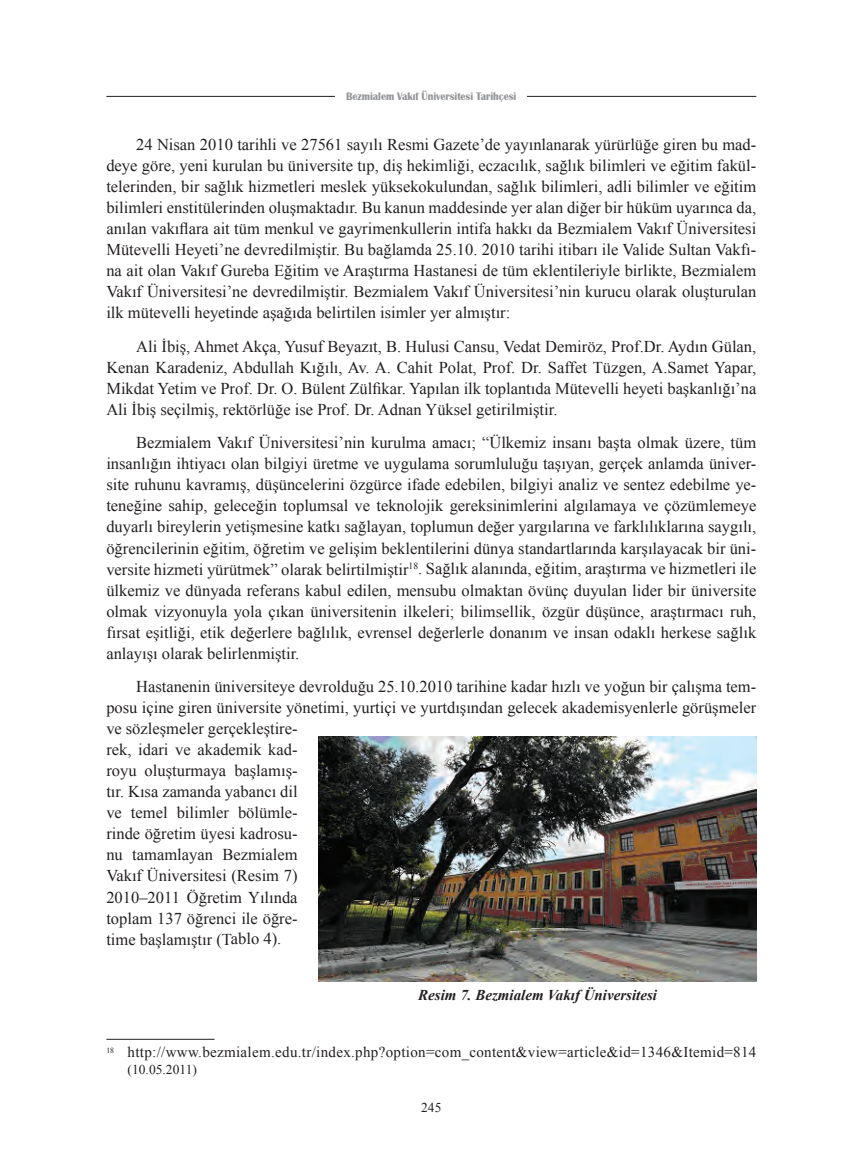
<style>
.page{position:relative;width:851px;height:1170px;background:#fff}
.page>*{position:absolute;margin:0;border:0;box-sizing:border-box;transform-origin:0 0}
.t1{font:16.5px/21px "Times New Roman";color:#231f20;text-align:justify}
.t2{font:15px "Times New Roman";letter-spacing:.02em;color:#231f20}
.t3{font:italic 700 15px "Times New Roman";color:#231f20}
.t4{font:13.5px "Times New Roman";color:#231f20}
.t5{font:700 11.1px "Britannic T";color:#939598;scale:.9 1}
</style>
<div class="page">
<hr style="left:106px;top:96px;width:650px;height:1px;background:#231f20">
<div style="left:335px;top:91px;width:192px;height:10px;background:#fff"></div>
<hr style="left:106px;top:1038px;width:108px;height:1px;background:#231f20">
<img style="left:319px;top:736px;width:437px;height:245px">
<p class="t5" style="left:346px;top:89px;width:191px">Bezmialem Vakıf Üniversitesi Tarihçesi</p>
<p class="t1" style="left:106px;top:134px;width:651px;text-indent:30px">24 Nisan 2010 tarihli ve 27561 sayılı Resmi Gazete’de yayınlanarak yürürlüğe giren bu mad&shy;deye göre, yeni kurulan bu üniversite tıp, diş hekimliği, eczacılık, sağlık bilimleri ve eğitim fakül&shy;telerinden, bir sağlık hizmetleri meslek yüksekokulundan, sağlık bilimleri, adli bilimler ve eğitim bilimleri enstitülerinden oluşmaktadır. Bu kanun maddesinde yer alan diğer bir hüküm uyarınca da, anılan vakıflara ait tüm menkul ve gayrimenkullerin intifa hakkı da Bezmialem Vakıf Üniversitesi Mütevelli Heyeti’ne devredilmiştir. Bu bağlamda 25.10. 2010 tarihi itibarı ile Valide Sultan Vakfı&shy;na ait olan Vakıf Gureba Eğitim ve Araştırma Hastanesi de tüm eklentileriyle birlikte, Bezmialem Vakıf Üniversitesi’ne devredilmiştir. Bezmialem Vakıf Üniversitesi’nin kurucu olarak oluşturulan ilk mütevelli heyetinde aşağıda belirtilen isimler yer almıştır:</p>
<p class="t1" style="left:106px;top:335px;width:651px;text-indent:30px">Ali İbiş, Ahmet Akça, Yusuf Beyazıt, B. Hulusi Cansu, Vedat Demiröz, Prof.Dr. Aydın Gülan, Kenan Karadeniz, Abdullah Kığılı, Av. A. Cahit Polat, Prof. Dr. Saffet Tüzgen, A.Samet Yapar, Mikdat Yetim ve Prof. Dr. O. Bülent Zülfikar. Yapılan ilk toplantıda Mütevelli heyeti başkanlığı’na Ali İbiş seçilmiş, rektörlüğe ise Prof. Dr. Adnan Yüksel getirilmiştir.</p>
<p class="t1" style="left:106px;top:432px;width:651px;text-indent:30px">Bezmialem Vakıf Üniversitesi’nin kurulma amacı; “Ülkemiz insanı başta olmak üzere, tüm insanlığın ihtiyacı olan bilgiyi üretme ve uygulama sorumluluğu taşıyan, gerçek anlamda üniver&shy;site ruhunu kavramış, düşüncelerini özgürce ifade edebilen, bilgiyi analiz ve sentez edebilme ye&shy;teneğine sahip, geleceğin toplumsal ve teknolojik gereksinimlerini algılamaya ve çözümlemeye duyarlı bireylerin yetişmesine katkı sağlayan, toplumun değer yargılarına ve farklılıklarına saygılı, öğrencilerinin eğitim, öğretim ve gelişim beklentilerini dünya standartlarında karşılayacak bir üni&shy;versite hizmeti yürütmek” olarak belirtilmiştir<sup>18</sup>. Sağlık alanında, eğitim, araştırma ve hizmetleri ile ülkemiz ve dünyada referans kabul edilen, mensubu olmaktan övünç duyulan lider bir üniversite olmak vizyonuyla yola çıkan üniversitenin ilkeleri; bilimsellik, özgür düşünce, araştırmacı ruh, fırsat eşitliği, etik değerlere bağlılık, evrensel değerlerle donanım ve insan odaklı herkese sağlık anlayışı olarak belirlenmiştir.</p>
<p class="t1" style="left:106px;top:676px;width:651px;text-align:left;text-indent:30px">Hastanenin üniversiteye devrolduğu 25.10.2010 tarihine kadar hızlı ve yoğun bir çalışma tem&shy;posu içine giren üniversite yönetimi, yurtiçi ve yurtdışından gelecek akademisyenlerle görüşmeler ve sözleşmeler gerçekleştire-<br>rek, idari ve akademik kad-<br>royu oluşturmaya başlamış-<br>tır. Kısa zamanda yabancı dil<br>ve temel bilimler bölümle-<br>rinde öğretim üyesi kadrosu-<br>nu tamamlayan Bezmialem<br>Vakıf Üniversitesi (Resim 7)<br>2010–2011 Öğretim Yılında<br>toplam 137 öğrenci ile öğre-<br>time başlamıştır (Tablo 4).</p>
<p class="t3" style="left:418px;top:986px;width:240px">Resim 7. Bezmialem Vakıf Üniversitesi</p>
<p class="t2" style="left:106px;top:1043px;width:651px"><sup>18</sup> http://www.bezmialem.edu.tr/index.php?option=com_content&amp;view=article&amp;id=1346&amp;Itemid=814</p>
<p class="t4" style="left:128px;top:1061px;width:71px">(10.05.2011)</p>
<p class="t4" style="left:421px;top:1100px;width:22px">245</p>
</div>
